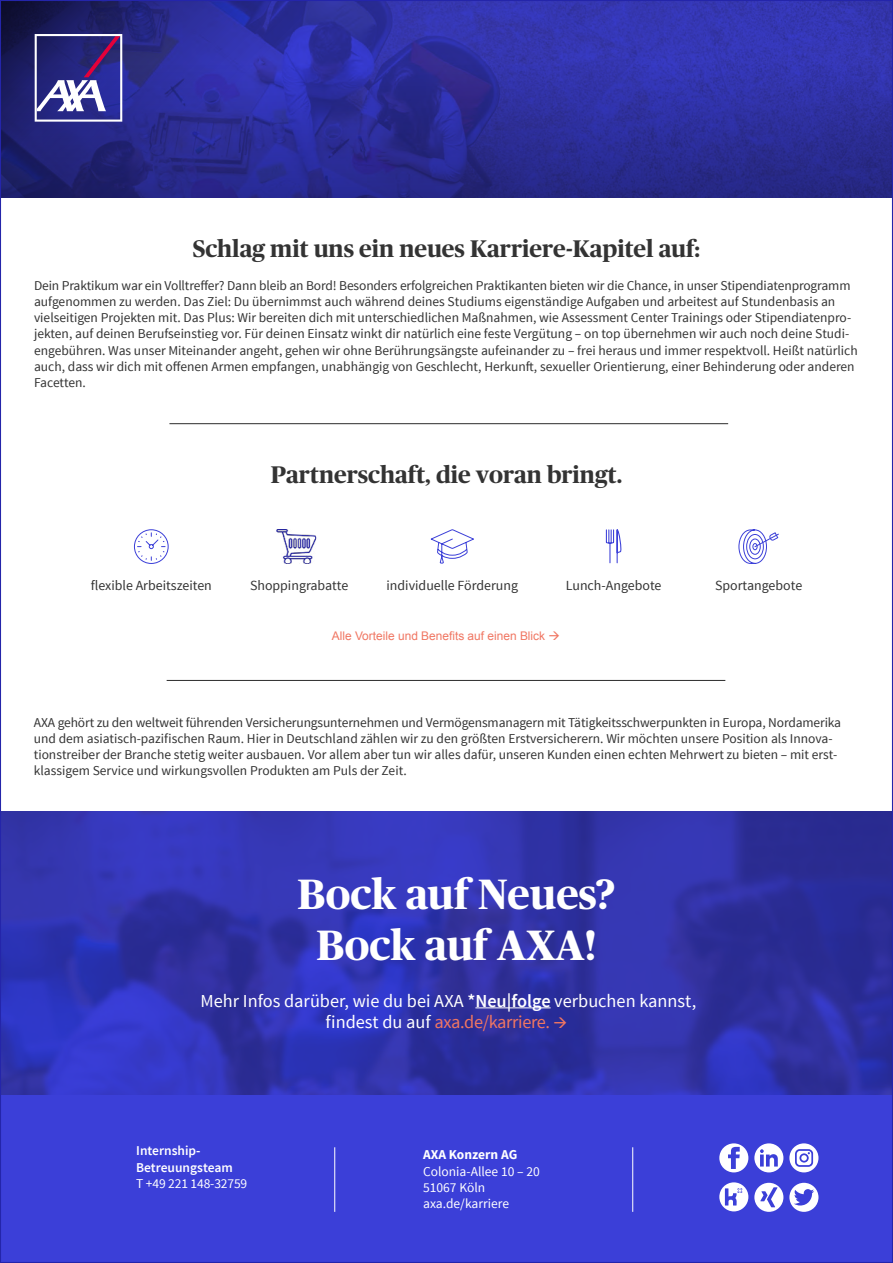
<style>
.page{position:relative;width:893px;height:1263px;background:#fff}
.page>*{position:absolute;margin:0;border:0;box-sizing:border-box;transform-origin:0 0}
.t1{font:700 42.3px/50.8px "Publico Headline";color:#fff;text-align:center}
.t2{font:700 24px "Publico Headline";color:#333}
.t3{font:18.3px/21.9px "Source Sans Pro";color:#fff;text-align:center}
.t4{font:13.95px "Source Sans Pro";color:#333}
.t5{font:13.5px/16.2px "Source Sans Pro";color:#333}
.t6{font:13.5px/16.2px "Source Sans Pro";color:#fff}
.t7{font:600 13.5px/16.2px "Source Sans Pro";color:#fff}
.t8{font:700 13.5px "Source Sans Pro";letter-spacing:-.005em;color:#fff}
.t9{font:11.85px "Arial";color:#f07662}
.s1{font-weight:600}
.s2{color:#f07662}
</style>
<div class="page">
<div style="left:0;top:1096px;width:893px;height:167px;background:#3b3fd8"></div>
<svg style="left:789px;top:1143px;width:29px;height:29px"></svg>
<svg style="left:719px;top:1143px;width:29px;height:29px"></svg>
<svg style="left:719px;top:1182px;width:29px;height:29px"></svg>
<svg style="left:754px;top:1183px;width:29px;height:29px"></svg>
<svg style="left:789px;top:1183px;width:29px;height:29px"></svg>
<svg style="left:754px;top:1143px;width:29px;height:29px"></svg>
<img style="left:2px;top:811px;width:889px;height:283px">
<hr style="left:475px;top:1007px;width:76px;height:1px;background:#fff">
<hr style="left:167px;top:680px;width:558px;height:1px;background:#333">
<hr style="left:334px;top:1147px;width:1px;height:65px;background:#fff">
<hr style="left:632px;top:1147px;width:1px;height:65px;background:#fff">
<hr style="left:169px;top:423px;width:559px;height:1px;background:#333">
<img style="left:380px;top:2px;width:511px;height:42px">
<svg style="left:380px;top:44px;width:511px;height:154px;background:#2c2d99"></svg>
<svg style="left:2px;top:2px;width:378px;height:196px;background:#282a91"></svg>
<svg style="left:2px;top:2px;width:270px;height:152px;background:#30308a"></svg>
<svg style="left:134px;top:529px;width:35px;height:35px"></svg>
<svg style="left:430px;top:529px;width:44px;height:35px"></svg>
<svg style="left:605px;top:529px;width:17px;height:35px"></svg>
<svg style="left:738px;top:529px;width:41px;height:35px"></svg>
<img style="left:276px;top:529px;width:41px;height:35px">
<h2 class="t2" style="left:193px;top:231px;width:509px">Schlag mit uns ein neues Karriere-Kapitel auf:</h2>
<p class="t5" style="left:34px;top:277px;width:825px">Dein Praktikum war ein Volltreffer? Dann bleib an Bord! Besonders erfolgreichen Praktikanten bieten wir die Chance, in unser Stipendiatenprogramm aufgenommen zu werden. Das Ziel: Du übernimmst auch während deines Studiums eigenständige Aufgaben und arbeitest auf Stundenbasis an vielseitigen Projekten mit. Das Plus: Wir bereiten dich mit unterschiedlichen Maßnahmen, wie Assessment Center Trainings oder Stipendiatenpro&shy;jekten, auf deinen Berufseinstieg vor. Für deinen Einsatz winkt dir natürlich eine feste Vergütung – on top übernehmen wir auch noch deine Studi&shy;engebühren. Was unser Miteinander angeht, gehen wir ohne Berührungsängste aufeinander zu – frei heraus und immer respektvoll. Heißt natürlich auch, dass wir dich mit offenen Armen empfangen, unabhängig von Geschlecht, Herkunft, sexueller Orientierung, einer Behinderung oder anderen Facetten.</p>
<h2 class="t2" style="left:271px;top:458px;width:353px">Partnerschaft, die voran bringt.</h2>
<p class="t4" style="left:91px;top:577px;width:123px">flexible Arbeitszeiten</p>
<p class="t4" style="left:250px;top:577px;width:100px">Shoppingrabatte</p>
<p class="t4" style="left:387px;top:577px;width:133px">individuelle Förderung</p>
<p class="t4" style="left:566px;top:577px;width:97px">Lunch-Angebote</p>
<p class="t4" style="left:715px;top:577px;width:89px">Sportangebote</p>
<p class="t9" style="left:332px;top:628px;width:230px">Alle Vorteile und Benefits auf einen Blick →</p>
<p class="t5" style="left:34px;top:714px;width:809px">AXA gehört zu den weltweit führenden Versicherungsunternehmen und Vermögensmanagern mit Tätigkeitsschwerpunkten in Europa, Nordamerika und dem asiatisch-pazifischen Raum. Hier in Deutschland zählen wir zu den größten Erstversicherern. Wir möchten unsere Position als Innova&shy;tionstreiber der Branche stetig weiter ausbauen. Vor allem aber tun wir alles dafür, unseren Kunden einen echten Mehrwert zu bieten – mit erst&shy;klassigem Service und wirkungsvollen Produkten am Puls der Zeit.</p>
<h1 class="t1" style="left:298px;top:866px;width:320px">Bock auf Neues?<br>Bock auf AXA!</h1>
<h3 class="t3" style="left:201px;top:990px;width:497px">Mehr Infos darüber, wie du bei AXA <span class="s1">*Neu|folge</span> verbuchen kannst, findest du auf <span class="s2">axa.de/karriere.</span> <span class="s2">→</span></h3>
<p class="t7" style="left:136px;top:1143px;width:98px">Internship-<br>Betreuungsteam</p>
<p class="t6" style="left:136px;top:1175px;width:113px">T +49 221 148-32759</p>
<p class="t8" style="left:423px;top:1146px;width:96px">AXA Konzern AG</p>
<p class="t6" style="left:423px;top:1163px;width:118px">Colonia-Allee 10 – 20<br>51067 Köln axa.de/karriere</p>
</div>
